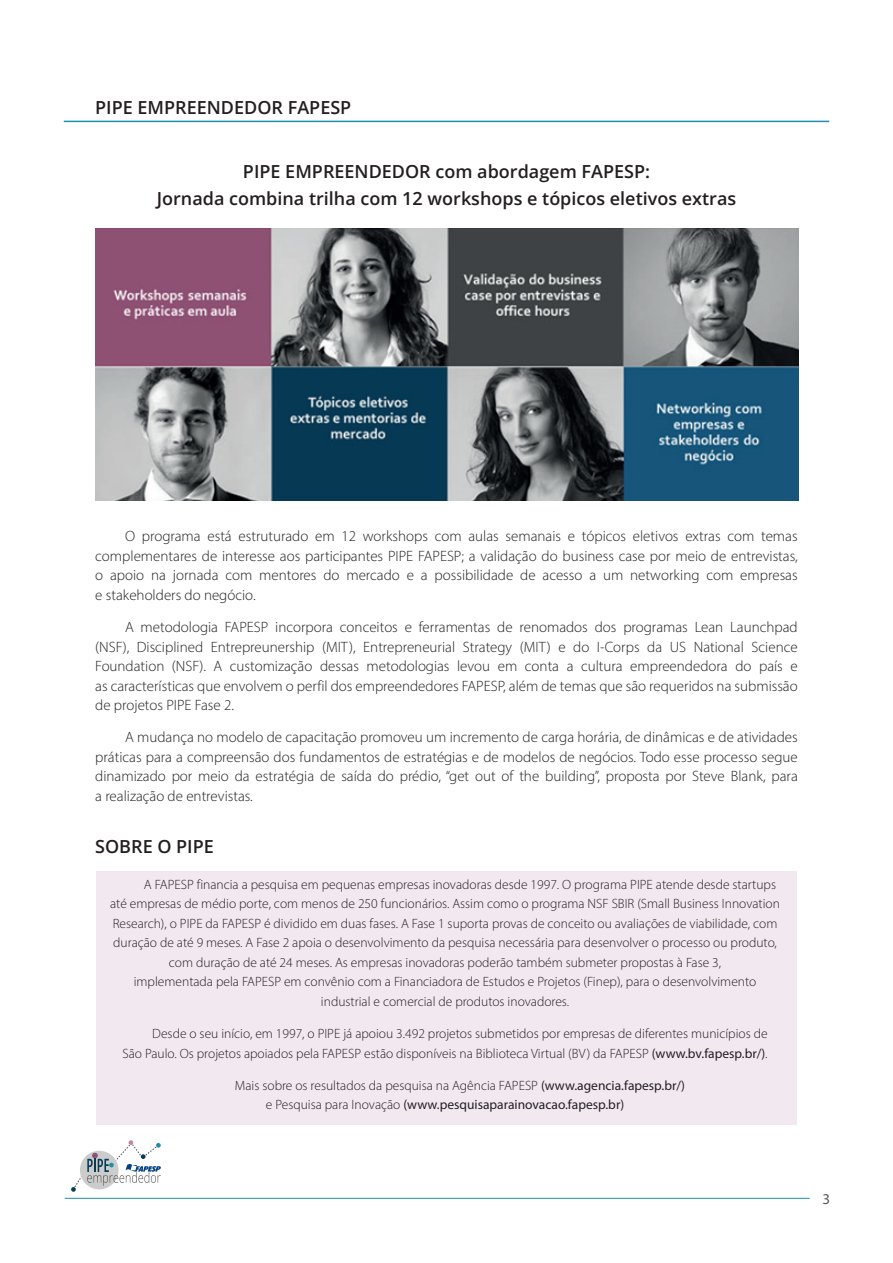
<style>
.page{position:relative;width:893px;height:1263px;background:#fff}
.page>*{position:absolute;margin:0;border:0;box-sizing:border-box;transform-origin:0 0}
.t1{font:18px/27px "Open Sans";color:#231f20;text-align:center}
.t2{font:300 15px/19.5px "Myriad Pro";color:#231f20;text-align:justify}
.t3{font:15px "Myriad Variable Concept";color:#57585a}
.t4{font:300 13.5px/19.5px "Myriad Pro";color:#231f20;text-align:right}
.s1{font-weight:400}
</style>
<div class="page">
<hr style="left:65px;top:1198px;width:745px;height:1px;background:#218fa9">
<svg style="left:71px;top:1140px;width:90px;height:52px"></svg>
<hr style="left:64px;top:121px;width:765px;height:1px;background:#218fa9">
<img style="left:96px;top:229px;width:703px;height:272px">
<div style="left:96px;top:871px;width:701px;height:254px;background:#f2e9f0"></div>
<p class="t1" style="left:95px;top:93px;width:258px">PIPE EMPREENDEDOR FAPESP</p>
<p class="t1" style="left:157px;top:158px;width:581px">PIPE EMPREENDEDOR com abordagem FAPESP:<br>Jornada combina trilha com 12 workshops e tópicos eletivos extras</p>
<p class="t2" style="left:95px;top:526px;width:704px;text-indent:30px">O programa está estruturado em 12 workshops com aulas semanais e tópicos eletivos extras com temas complementares de interesse aos participantes PIPE FAPESP; a validação do business case por meio de entrevistas, o apoio na jornada com mentores do mercado e a possibilidade de acesso a um networking com empresas e stakeholders do negócio.</p>
<p class="t2" style="left:95px;top:617px;width:704px;text-indent:30px">A metodologia FAPESP incorpora conceitos e ferramentas de renomados dos programas Lean Launchpad (NSF), Disciplined Entrepreunership (MIT), Entrepreneurial Strategy (MIT) e do I-Corps da US National Science Foundation (NSF). A customização dessas metodologias levou em conta a cultura empreendedora do país e as características que envolvem o perfil dos empreendedores FAPESP, além de temas que são requeridos na submissão de projetos PIPE Fase 2.</p>
<p class="t2" style="left:95px;top:727px;width:704px;text-indent:30px">A mudança no modelo de capacitação promoveu um incremento de carga horária, de dinâmicas e de atividades práticas para a compreensão dos fundamentos de estratégias e de modelos de negócios. Todo esse processo segue dinamizado por meio da estratégia de saída do prédio, “get out of the building”, proposta por Steve Blank, para a realização de entrevistas.</p>
<p class="t1" style="left:95px;top:832px;width:120px">SOBRE O PIPE</p>
<p class="t4" style="left:144px;top:874px;width:634px">A FAPESP financia a pesquisa em pequenas empresas inovadoras desde 1997. O programa PIPE atende desde startups</p>
<p class="t4" style="left:110px;top:894px;width:671px">até empresas de médio porte, com menos de 250 funcionários. Assim como o programa NSF SBIR (Small Business Innovation</p>
<p class="t4" style="left:113px;top:913px;width:666px">Research), o PIPE da FAPESP é dividido em duas fases. A Fase 1 suporta provas de conceito ou avaliações de viabilidade, com</p>
<p class="t4" style="left:113px;top:933px;width:665px">duração de até 9 meses. A Fase 2 apoia o desenvolvimento da pesquisa necessária para desenvolver o processo ou produto,</p>
<p class="t4" style="left:169px;top:952px;width:554px">com duração de até 24 meses. As empresas inovadoras poderão também submeter propostas à Fase 3,</p>
<p class="t4" style="left:134px;top:972px;width:624px">implementada pela FAPESP em convênio com a Financiadora de Estudos e Projetos (Finep), para o desenvolvimento</p>
<p class="t4" style="left:321px;top:991px;width:250px">industrial e comercial de produtos inovadores.</p>
<p class="t4" style="left:122px;top:1024px;width:647px">Desde o seu início, em 1997, o PIPE já apoiou 3.492 projetos submetidos por empresas de diferentes municípios de<br>São Paulo. Os projetos apoiados pela FAPESP estão disponíveis na Biblioteca Virtual (BV) da FAPESP <span class="s1">(www.bv.fapesp.br/)</span>.</p>
<p class="t4" style="left:266px;top:1075px;width:421px;text-align:left;text-indent:-31px">Mais sobre os resultados da pesquisa na Agência FAPESP <span class="s1">(www.agencia.fapesp.br/) </span>e Pesquisa para Inovação <span class="s1">(www.pesquisaparainovacao.fapesp.br)</span></p>
<p class="t3" style="left:822px;top:1190px;width:9px">3</p>
</div>
